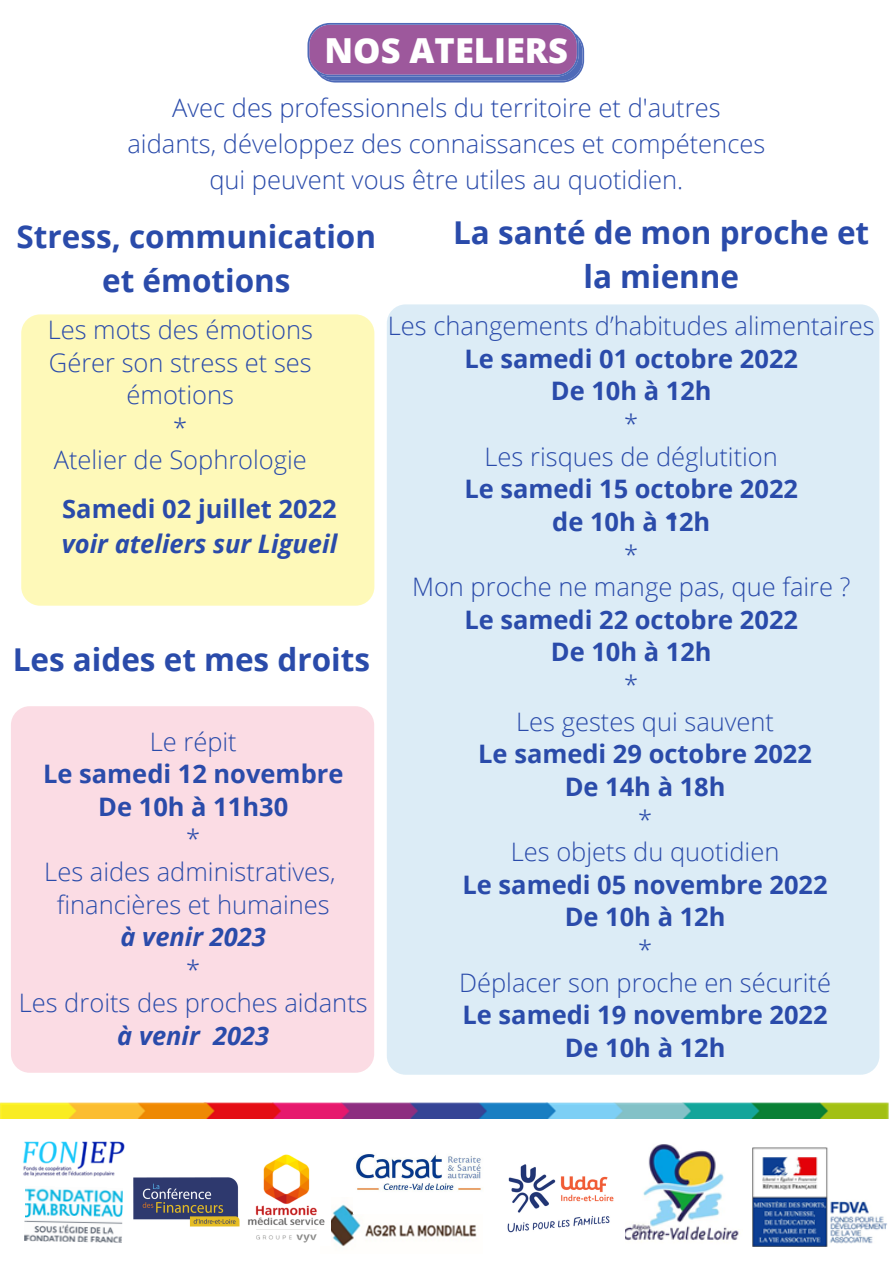
<style>
.page{position:relative;width:893px;height:1264px;background:#fff}
.page>*{position:absolute;margin:0;border:0;box-sizing:border-box;transform-origin:0 0}
.t1{font:800 34.5px "Open Sans";color:#fff}
.t2{font:700 31.5px/43.8px "Open Sans";color:#2a4baa;text-align:center}
.t3{font:300 25.5px/32.5px "Open Sans";color:#2a4baa;text-align:center}
.t4{font:700 25.5px/32.5px "Open Sans";color:#2a4baa;text-align:center}
.t5{font:italic 700 25.5px "Open Sans";color:#2a4baa}
</style>
<div class="page">
<div style="left:21px;top:314px;width:353px;height:291px;background:#fef9b9;border-radius:19px"></div>
<div style="left:387px;top:304px;width:492px;height:770px;background:#dcecf6;border-radius:19px"></div>
<div style="left:11px;top:706px;width:363px;height:366px;background:#fbdce4;border-radius:19px"></div>
<svg style="left:307px;top:23px;width:277px;height:60px;background:#9665a6"></svg>
<img style="left:0;top:1102px;width:888px;height:16px">
<img style="left:23px;top:1141px;width:102px;height:35px">
<img style="left:331px;top:1204px;width:146px;height:43px">
<img style="left:625px;top:1144px;width:114px;height:97px">
<img style="left:24px;top:1188px;width:99px;height:54px">
<img style="left:752px;top:1147px;width:134px;height:99px">
<img style="left:354px;top:1154px;width:127px;height:59px">
<img style="left:507px;top:1164px;width:107px;height:69px">
<img style="left:133px;top:1177px;width:106px;height:49px">
<img style="left:248px;top:1154px;width:77px;height:89px">
<h1 class="t1" style="left:324px;top:27px;width:245px">NOS ATELIERS</h1>
<p class="t3" style="left:127px;top:89px;width:639px;line-height:36px">Avec des professionnels du territoire et d'autres aidants, développez des connaissances et compétences qui peuvent vous être utiles au quotidien.</p>
<p class="t2" style="left:17px;top:214px;width:361px">Stress, communication et émotions</p>
<p class="t2" style="left:453px;top:210px;width:417px">La santé de mon proche et la mienne</p>
<p class="t3" style="left:388px;top:309px;width:488px">Les changements d’habitudes alimentaires</p>
<p class="t4" style="left:464px;top:341px;width:335px">Le samedi 01 octobre 2022<br>De 10h à 12h</p>
<p class="t3" style="left:484px;top:407px;width:295px">*<br>Les risques de déglutition</p>
<p class="t4" style="left:464px;top:472px;width:335px">Le samedi 15 octobre 2022 de 10h à 12h</p>
<p class="t3" style="left:412px;top:537px;width:440px">*<br>Mon proche ne mange pas, que faire ?</p>
<p class="t4" style="left:464px;top:602px;width:335px">Le samedi 22 octobre 2022<br>De 10h à 12h</p>
<p class="t3" style="left:624px;top:667px;width:16px">*</p>
<p class="t3" style="left:48px;top:313px;width:267px">Les mots des émotions<br>Gérer son stress et ses émotions<br>*<br>Atelier de Sophrologie</p>
<p class="t4" style="left:62px;top:492px;width:276px">Samedi 02 juillet 2022</p>
<p class="t5" style="left:62px;top:526px;width:277px">voir ateliers sur Ligueil</p>
<p class="t2" style="left:667px;top:491px;width:12px">-</p>
<p class="t2" style="left:13px;top:637px;width:359px">Les aides et mes droits</p>
<p class="t3" style="left:150px;top:724px;width:88px">Le répit</p>
<p class="t4" style="left:43px;top:757px;width:302px">Le samedi 12 novembre<br>De 10h à 11h30</p>
<p class="t3" style="left:44px;top:822px;width:293px">*<br>Les aides administratives, financières et humaines</p>
<p class="t5" style="left:120px;top:919px;width:147px">à venir 2023</p>
<p class="t3" style="left:19px;top:952px;width:350px">*<br>Les droits des proches aidants</p>
<p class="t5" style="left:117px;top:1017px;width:153px">à venir 2023</p>
<p class="t3" style="left:516px;top:704px;width:259px">Les gestes qui sauvent</p>
<p class="t4" style="left:478px;top:737px;width:335px">Le samedi 29 octobre 2022<br>De 14h à 18h</p>
<p class="t3" style="left:510px;top:802px;width:270px">*<br>Les objets du quotidien</p>
<p class="t4" style="left:462px;top:867px;width:366px">Le samedi 05 novembre 2022<br>De 10h à 12h</p>
<p class="t3" style="left:459px;top:932px;width:373px">*<br>Déplacer son proche en sécurité</p>
<p class="t4" style="left:462px;top:998px;width:366px">Le samedi 19 novembre 2022<br>De 10h à 12h</p>
</div>
